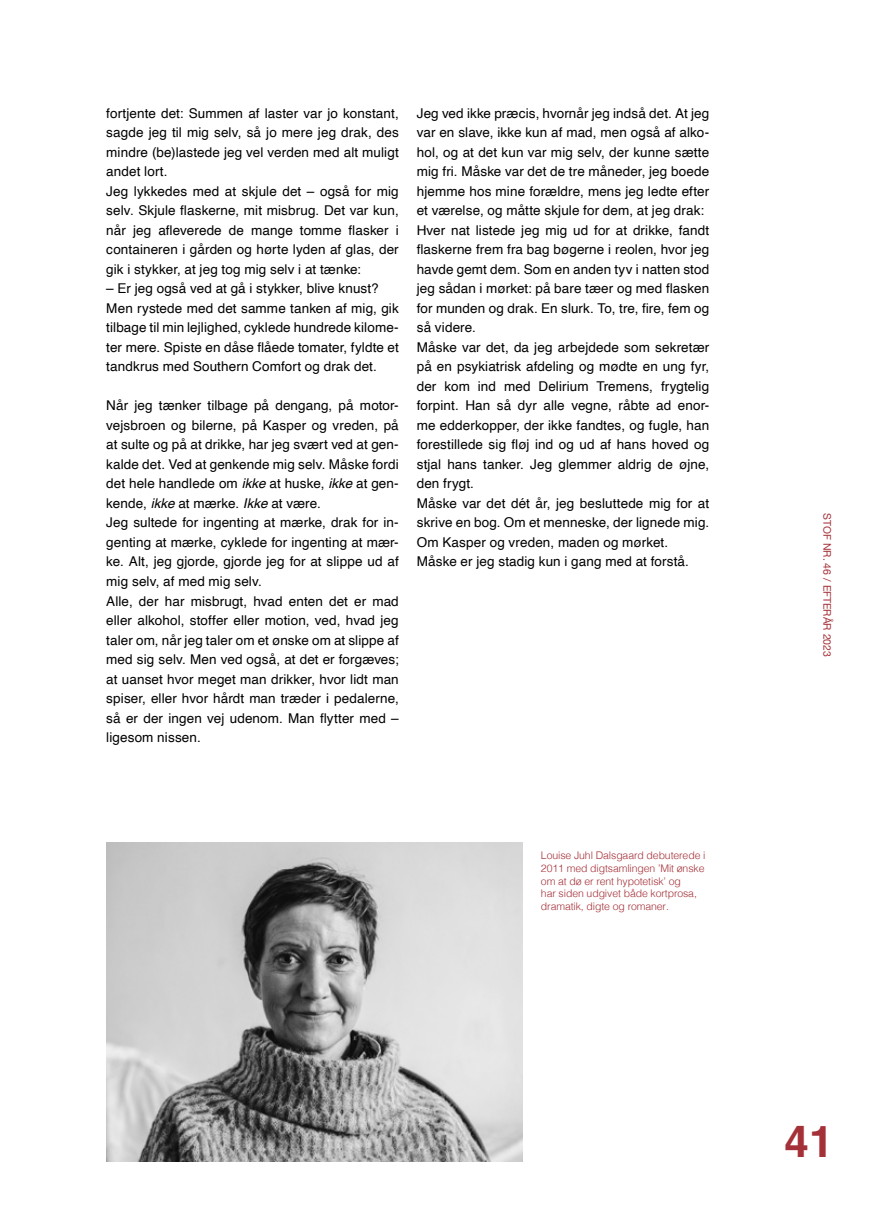
<style>
.page{position:relative;width:893px;height:1221px;background:#fff}
.page>*{position:absolute;margin:0;border:0;box-sizing:border-box;transform-origin:0 0}
.t1{font:700 43.95px "Helvetica";color:#a43038}
.t2{font:13.5px/19.5px "Helvetica";letter-spacing:.01em;color:#000}
.t3{font:300 10.5px/12.6px "Helvetica";letter-spacing:-.01em;color:#a43038}
.t4{font:10.5px "Helvetica Neue";color:#a43038}
.s1{font-style:italic}
</style>
<div class="page">
<img style="left:106px;top:842px;width:417px;height:319px">
<p class="t2" style="left:106px;top:104px;width:294px">fortjente det: Summen af laster var jo konstant, sagde jeg til mig selv, så jo mere jeg drak, des mindre (be)lastede jeg vel verden med alt muligt andet lort.<br>Jeg lykkedes med at skjule det – også for mig selv. Skjule flaskerne, mit misbrug. Det var kun, når jeg afleverede de mange tomme flasker i containeren i gården og hørte lyden af glas, der gik i stykker, at jeg tog mig selv i at tænke:</p>
<p class="t2" style="left:106px;top:279px;width:294px">– Er jeg også ved at gå i stykker, blive knust?<br>Men rystede med det samme tanken af mig, gik tilbage til min lejlighed, cyklede hundrede kilome&shy;ter mere. Spiste en dåse flåede tomater, fyldte et tandkrus med Southern Comfort og drak det.</p>
<p class="t2" style="left:106px;top:396px;width:294px">Når jeg tænker tilbage på dengang, på motor&shy;vejsbroen og bilerne, på Kasper og vreden, på at sulte og på at drikke, har jeg svært ved at gen&shy;kalde det. Ved at genkende mig selv. Måske fordi det hele handlede om <span class="s1">ikke</span> at huske, <span class="s1">ikke</span> at gen&shy;kende, <span class="s1">ikke</span> at mærke. <span class="s1">Ikke</span> at være.<br>Jeg sultede for ingenting at mærke, drak for in&shy;genting at mærke, cyklede for ingenting at mær&shy;ke. Alt, jeg gjorde, gjorde jeg for at slippe ud af mig selv, af med mig selv.<br>Alle, der har misbrugt, hvad enten det er mad eller alkohol, stoffer eller motion, ved, hvad jeg taler om, når jeg taler om et ønske om at slippe af med sig selv. Men ved også, at det er forgæves; at uanset hvor meget man drikker, hvor lidt man spiser, eller hvor hårdt man træder i pedalerne, så er der ingen vej udenom. Man flytter med – ligesom nissen.</p>
<p class="t2" style="left:417px;top:104px;width:294px">Jeg ved ikke præcis, hvornår jeg indså det. At jeg var en slave, ikke kun af mad, men også af alko&shy;hol, og at det kun var mig selv, der kunne sætte mig fri. Måske var det de tre måneder, jeg boede hjemme hos mine forældre, mens jeg ledte efter et værelse, og måtte skjule for dem, at jeg drak:<br>Hver nat listede jeg mig ud for at drikke, fandt flaskerne frem fra bag bøgerne i reolen, hvor jeg havde gemt dem. Som en anden tyv i natten stod jeg sådan i mørket: på bare tæer og med flasken for munden og drak. En slurk. To, tre, fire, fem og så videre.<br>Måske var det, da jeg arbejdede som sekretær på en psykiatrisk afdeling og mødte en ung fyr, der kom ind med Delirium Tremens, frygtelig forpint. Han så dyr alle vegne, råbte ad enor&shy;me edderkopper, der ikke fandtes, og fugle, han forestillede sig fløj ind og ud af hans hoved og stjal hans tanker. Jeg glemmer aldrig de øjne, den frygt.<br>Måske var det dét år, jeg besluttede mig for at skrive en bog. Om et menneske, der lignede mig.<br>Om Kasper og vreden, maden og mørket.<br>Måske er jeg stadig kun i gang med at forstå.</p>
<p class="t3" style="left:541px;top:848px;width:166px">Louise Juhl Dalsgaard debuterede i<br>2011 med digtsamlingen ’Mit ønske om at dø er rent hypotetisk’ og<br>har siden udgivet både kortprosa, dramatik, digte og romaner.</p>
<p class="t4" style="left:835px;top:513px;width:145px;rotate:90deg">STOF NR. 46 / EFTERÅR 2023</p>
<h1 class="t1" style="left:785px;top:1114px;width:50px">41</h1>
</div>
